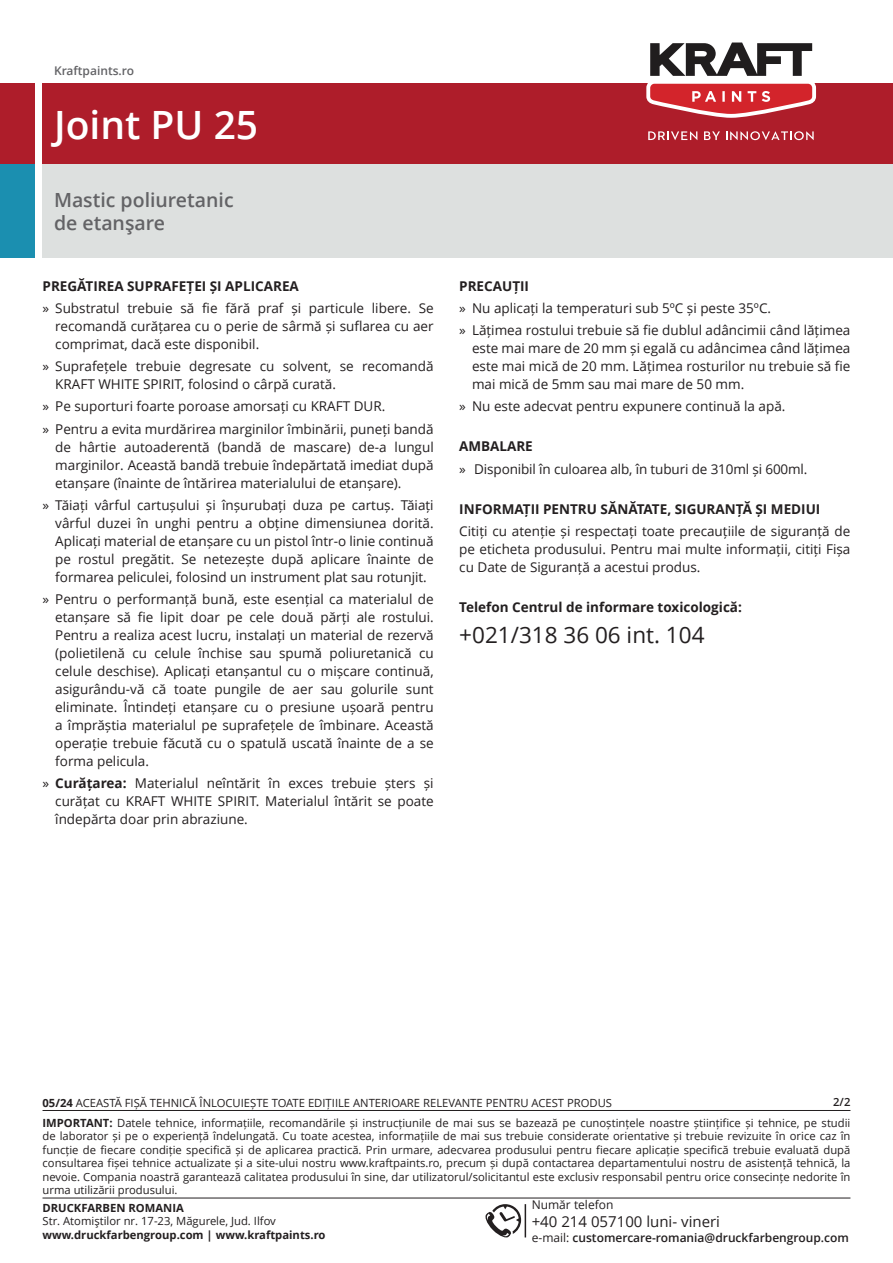
<style>
.page{position:relative;width:893px;height:1263px;background:#fff}
.page>*{position:absolute;margin:0;border:0;box-sizing:border-box;transform-origin:0 0}
.t1{font:600 39px "Open Sans";color:#fff}
.t2{font:22.5px "Open Sans";color:#231f20}
.t3{font:600 19.5px/23.4px "Open Sans";color:#636366}
.t4{font:15px "Open Sans";color:#231f20}
.t5{font:13.5px/18px "Open Sans";color:#231f20;text-align:justify}
.t6{font:700 13.5px "Open Sans";color:#231f20}
.t7{font:600 12px "Open Sans";color:#231f20}
.t8{font:600 12px "Open Sans";color:#636366}
.t9{font:12px "Open Sans";color:#231f20}
.t10{font:11.25px/13.5px "Open Sans";color:#231f20;text-align:right}
.t11{font:700 11.25px "Open Sans";color:#231f20}
.s1{font-weight:700}
.s2{font-weight:600}
.s3{font-weight:400}
</style>
<div class="page">
<div style="left:43px;top:83px;width:850px;height:81px;background:#ae1d2a"></div>
<div style="left:0;top:83px;width:34px;height:81px;background:#ae1d2a"></div>
<div style="left:43px;top:164px;width:850px;height:94px;background:#dde0df"></div>
<div style="left:0;top:164px;width:34px;height:94px;background:#1b8fb0"></div>
<svg style="left:646px;top:43px;width:171px;height:75px"></svg>
<svg style="left:648px;top:131px;width:49px;height:9px"></svg>
<svg style="left:704px;top:131px;width:16px;height:9px"></svg>
<svg style="left:726px;top:131px;width:88px;height:9px"></svg>
<hr style="left:43px;top:1110px;width:807px;height:1px;background:#231f20">
<hr style="left:43px;top:1198px;width:807px;height:1px;background:#231f20">
<svg style="left:485px;top:1204px;width:36px;height:34px"></svg>
<hr style="left:525px;top:1204px;width:1px;height:33px;background:#231f20">
<p class="t8" style="left:54px;top:62px;width:82px">Kraftpaints.ro</p>
<h1 class="t1" style="left:54px;top:98px;width:206px">Joint PU 25</h1>
<h3 class="t3" style="left:54px;top:188px;width:181px">Mastic poliuretanic de etanşare</h3>
<p class="t6" style="left:43px;top:276px;width:258px">PREGĂTIREA SUPRAFEȚEI ȘI APLICAREA</p>
<p class="t5" style="left:55px;top:299px;width:380px;text-indent:-13px">» Substratul trebuie să fie fără praf și particule libere. Se recomandă curățarea cu o perie de sârmă și suflarea cu aer comprimat, dacă este disponibil.</p>
<p class="t5" style="left:55px;top:357px;width:380px;text-indent:-13px">» Suprafețele trebuie degresate cu solvent, se recomandă<br>KRAFT WHITE SPIRIT, folosind o cârpă curată.</p>
<p class="t5" style="left:43px;top:395px;width:393px;line-height:22.2px">» Pe suporturi foarte poroase amorsați cu KRAFT DUR.<br>» Pentru a evita murdărirea marginilor îmbinării, puneți bandă</p>
<p class="t5" style="left:55px;top:437px;width:380px">de hârtie autoaderentă (bandă de mascare) de-a lungul marginilor. Această bandă trebuie îndepărtată imediat după etanșare (înainte de întărirea materialului de etanșare).</p>
<p class="t5" style="left:55px;top:496px;width:380px;text-indent:-13px">» Tăiați vârful cartușului și înșurubați duza pe cartuș. Tăiați vârful duzei în unghi pentru a obține dimensiunea dorită.<br>Aplicați material de etanșare cu un pistol într-o linie continuă pe rostul pregătit. Se netezește după aplicare înainte de formarea peliculei, folosind un instrument plat sau rotunjit.</p>
<p class="t5" style="left:55px;top:590px;width:380px;text-indent:-13px">» Pentru o performanță bună, este esențial ca materialul de etanșare să fie lipit doar pe cele două părți ale rostului.<br>Pentru a realiza acest lucru, instalați un material de rezervă (polietilenă cu celule închise sau spumă poliuretanică cu celule deschise). Aplicați etanșantul cu o mișcare continuă, asigurându-vă că toate pungile de aer sau golurile sunt eliminate. Întindeți etanșare cu o presiune ușoară pentru a împrăștia materialul pe suprafețele de îmbinare. Această operație trebuie făcută cu o spatulă uscată înainte de a se forma pelicula.</p>
<p class="t5" style="left:55px;top:774px;width:380px;text-indent:-13px">» <span class="s1">Curățarea:</span> Materialul neîntărit în exces trebuie șters și curățat cu KRAFT WHITE SPIRIT. Materialul întărit se poate îndepărta doar prin abraziune.</p>
<p class="t6" style="left:459px;top:276px;width:71px">PRECAUȚII</p>
<p class="t5" style="left:459px;top:296px;width:393px;line-height:22.2px">» Nu aplicați la temperaturi sub 5ºC și peste 35ºC.<br>» Lățimea rostului trebuie să fie dublul adâncimii când lățimea</p>
<p class="t5" style="left:472px;top:339px;width:380px">este mai mare de 20 mm și egală cu adâncimea când lățimea este mai mică de 20 mm. Lățimea rosturilor nu trebuie să fie mai mică de 5mm sau mai mare de 50 mm.</p>
<p class="t5" style="left:459px;top:397px;width:328px">» Nu este adecvat pentru expunere continuă la apă.</p>
<p class="t6" style="left:459px;top:437px;width:75px">AMBALARE</p>
<p class="t5" style="left:459px;top:459px;width:350px">» Disponibil în culoarea alb, în tuburi de 310ml și 600ml.</p>
<p class="t6" style="left:459px;top:499px;width:363px">INFORMAȚII PENTRU SĂNĂTATE, SIGURANȚĂ ȘI MEDIUI</p>
<p class="t5" style="left:459px;top:522px;width:393px">Citiți cu atenție și respectați toate precauțiile de siguranță de pe eticheta produsului. Pentru mai multe informații, citiți Fișa cu Date de Siguranță a acestui produs.</p>
<p class="t6" style="left:459px;top:598px;width:284px">Telefon Centrul de informare toxicologică:</p>
<h2 class="t2" style="left:459px;top:620px;width:247px">+021/318 36 06 int. 104</h2>
<p class="t10" style="left:43px;top:1096px;width:571px"><span class="s1">05/24</span> ACEASTĂ FIȘĂ TEHNICĂ ÎNLOCUIEȘTE TOATE EDIȚIILE ANTERIOARE RELEVANTE PENTRU ACEST PRODUS</p>
<p class="t10" style="left:43px;top:1092px;width:809px;line-height:20.2px"><span class="s2">2/2<br></span><span class="s1">IMPORTANT:</span> Datele tehnice, informațiile, recomandările și instrucțiunile de mai sus se bazează pe cunoștințele noastre științifice și tehnice, pe studii</p>
<p class="t10" style="left:43px;top:1129px;width:809px;text-align:justify">de laborator și pe o experiență îndelungată. Cu toate acestea, informațiile de mai sus trebuie considerate orientative și trebuie revizuite în orice caz în funcție de fiecare condiție specifică și de aplicarea practică. Prin urmare, adecvarea produsului pentru fiecare aplicație specifică trebuie evaluată după consultarea fișei tehnice actualizate și a site-ului nostru www.kraftpaints.ro, precum și după contactarea departamentului nostru de asistență tehnică, la nevoie. Compania noastră garantează calitatea produsului în sine, dar utilizatorul/solicitantul este exclusiv responsabil pentru orice consecințe nedorite în urma utilizării produsului.</p>
<p class="t11" style="left:43px;top:1199px;width:143px">DRUCKFARBEN ROMANIA</p>
<p class="t10" style="left:43px;top:1214px;width:235px">Str. Atomiştilor nr. 17-23, Măgurele, Jud. Ilfov</p>
<p class="t11" style="left:43px;top:1226px;width:285px">www.druckfarbengroup.com | www.kraftpaints.ro</p>
<p class="t9" style="left:532px;top:1196px;width:83px">Număr telefon</p>
<p class="t4" style="left:532px;top:1211px;width:190px">+40 214 057100 luni- vineri</p>
<p class="t7" style="left:532px;top:1229px;width:319px"><span class="s3">e-mail:</span> customercare-romania@druckfarbengroup.com</p>
</div>
